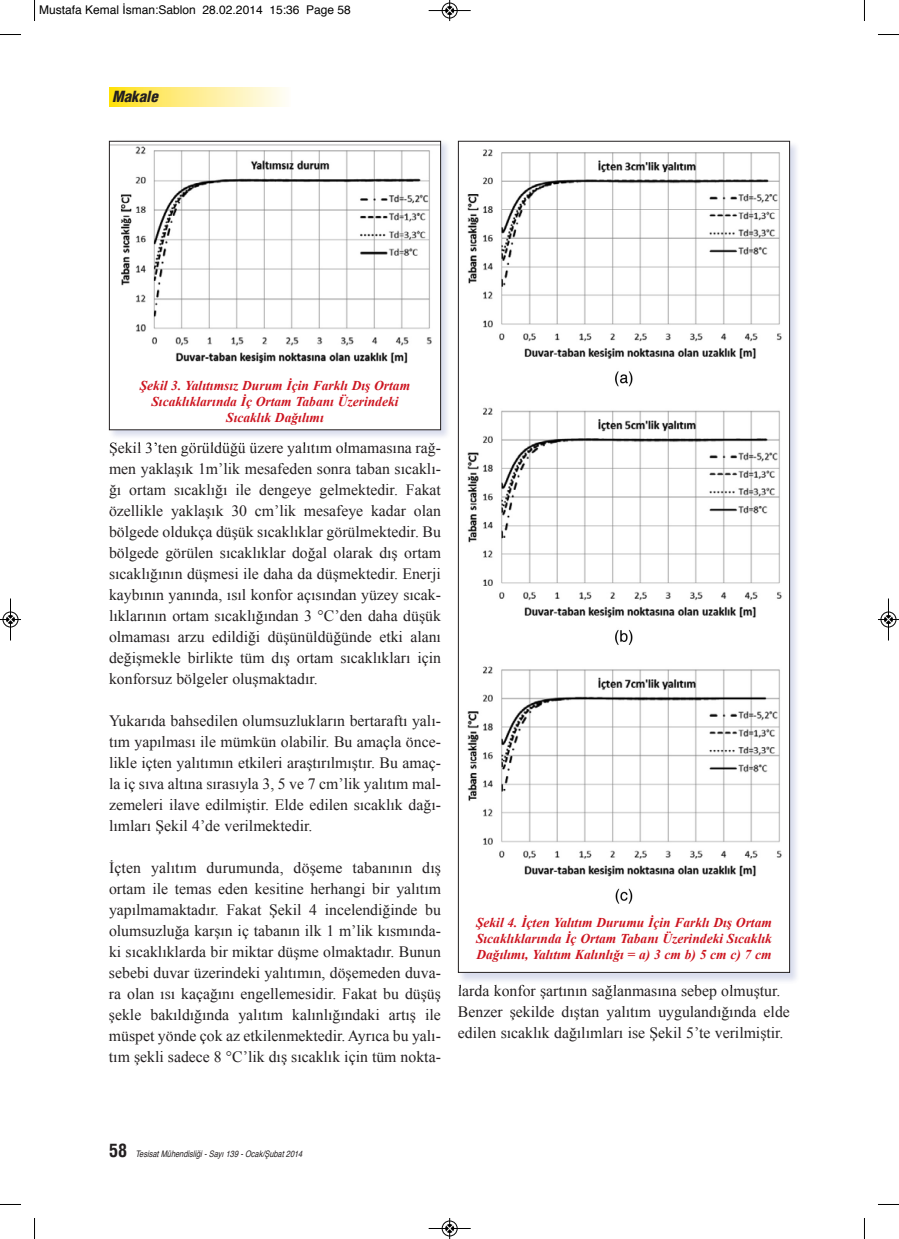
<style>
.page{position:relative;width:899px;height:1239px;background:#fff}
.page>*{position:absolute;margin:0;border:0;box-sizing:border-box;transform-origin:0 0}
.t1{font:15.75px/21px "Times New Roman";color:#231f20;text-align:justify}
.t2{font:italic 900 condensed 15px "Helvetica";color:#231f20}
.t3{font:italic 700 13.5px/16.2px "Times New Roman";color:#cd1520;text-align:center}
.t4{font:12px "Helvetica";color:#000}
.t5{font:italic condensed 9px "Helvetica";color:#231f20}
.s1{font-weight:700;font-style:normal;font-size:18px}
</style>
<div class="page">
<svg style="left:109px;top:88px;width:176px;height:19px;background:#feee8b"></svg>
<img style="left:108px;top:140px;width:340px;height:305px">
<img style="left:110px;top:442px;width:39px;height:3px">
<div style="left:109px;top:141px;width:331px;height:289px;background:#fff"></div>
<img style="left:111px;top:145px;width:328px;height:219px">
<div style="left:109px;top:141px;width:332px;height:289px;border:1px solid #231f20"></div>
<img style="left:457px;top:140px;width:340px;height:847px">
<img style="left:458px;top:984px;width:31px;height:3px">
<div style="left:458px;top:141px;width:331px;height:831px;background:#fff"></div>
<img style="left:467px;top:149px;width:315px;height:754px">
<svg style="left:34px;top:0;width:1px;height:21px"></svg>
<svg style="left:0;top:34px;width:21px;height:1px"></svg>
<svg style="left:878px;top:34px;width:20px;height:1px"></svg>
<svg style="left:34px;top:1218px;width:1px;height:20px"></svg>
<svg style="left:0;top:1204px;width:21px;height:1px"></svg>
<svg style="left:878px;top:1204px;width:20px;height:1px"></svg>
<div style="left:441px;top:3px;width:16px;height:16px;border:1px solid #fff;border-radius:50%"></div>
<hr style="left:428px;top:10px;width:42px;height:1px;background:#000">
<div style="left:442px;top:3px;width:15px;height:15px;border:1px solid #000;border-radius:50%"></div>
<svg style="left:445px;top:0;width:8px;height:21px"></svg>
<div style="left:441px;top:1220px;width:16px;height:16px;border:1px solid #fff;border-radius:50%"></div>
<hr style="left:428px;top:1228px;width:42px;height:1px;background:#000">
<div style="left:442px;top:1220px;width:15px;height:15px;border:1px solid #000;border-radius:50%"></div>
<svg style="left:445px;top:1218px;width:8px;height:20px"></svg>
<hr style="left:10px;top:598px;width:1px;height:42px;background:#000">
<div style="left:3px;top:611px;width:15px;height:16px;border:1px solid #000;border-radius:50%"></div>
<svg style="left:0;top:615px;width:21px;height:8px"></svg>
<div style="left:880px;top:611px;width:16px;height:16px;border:1px solid #fff;border-radius:50%"></div>
<hr style="left:887px;top:598px;width:1px;height:42px;background:#000">
<div style="left:880px;top:611px;width:15px;height:16px;border:1px solid #000;border-radius:50%"></div>
<svg style="left:878px;top:615px;width:20px;height:8px"></svg>
<p class="t4" style="left:39px;top:4px;width:313px">Mustafa Kemal İsman:Sablon 28.02.2014 15:36 Page 58</p>
<p class="t2" style="left:112px;top:87px;width:51px">Makale</p>
<p class="t3" style="left:140px;top:377px;width:272px">Şekil 3. Yalıtımsız Durum İçin Farklı Dış Ortam<br>Sıcaklıklarında İç Ortam Tabanı Üzerindeki<br>Sıcaklık Dağılımı</p>
<p class="t1" style="left:109px;top:437px;width:333px">Şekil 3’ten görüldüğü üzere yalıtım olmamasına rağ&shy;men yaklaşık 1m’lik mesafeden sonra taban sıcaklı&shy;ğı ortam sıcaklığı ile dengeye gelmektedir. Fakat özellikle yaklaşık 30 cm’lik mesafeye kadar olan bölgede oldukça düşük sıcaklıklar görülmektedir. Bu bölgede görülen sıcaklıklar doğal olarak dış ortam sıcaklığının düşmesi ile daha da düşmektedir. Enerji kaybının yanında, ısıl konfor açısından yüzey sıcak&shy;lıklarının ortam sıcaklığından 3 °C’den daha düşük olmaması arzu edildiği düşünüldüğünde etki alanı değişmekle birlikte tüm dış ortam sıcaklıkları için konforsuz bölgeler oluşmaktadır.</p>
<p class="t1" style="left:109px;top:710px;width:333px">Yukarıda bahsedilen olumsuzlukların bertaraftı yalı&shy;tım yapılması ile mümkün olabilir. Bu amaçla önce&shy;likle içten yalıtımın etkileri araştırılmıştır. Bu amaç&shy;la iç sıva altına sırasıyla 3, 5 ve 7 cm’lik yalıtım mal&shy;zemeleri ilave edilmiştir. Elde edilen sıcaklık dağı&shy;lımları Şekil 4’de verilmektedir.</p>
<p class="t1" style="left:109px;top:857px;width:333px">İçten yalıtım durumunda, döşeme tabanının dış ortam ile temas eden kesitine herhangi bir yalıtım yapılmamaktadır. Fakat Şekil 4 incelendiğinde bu olumsuzluğa karşın iç tabanın ilk 1 m’lik kısmında&shy;ki sıcaklıklarda bir miktar düşme olmaktadır. Bunun sebebi duvar üzerindeki yalıtımın, döşemeden duva&shy;ra olan ısı kaçağını engellemesidir. Fakat bu düşüş şekle bakıldığında yalıtım kalınlığındaki artış ile müspet yönde çok az etkilenmektedir. Ayrıca bu yalı&shy;tım şekli sadece 8 °C’lik dış sıcaklık için tüm nokta-</p>
<p class="t3" style="left:476px;top:914px;width:297px;text-align:justify">Şekil 4. İçten Yalıtım Durumu İçin Farklı Dış Ortam Sıcaklıklarında İç Ortam Tabanı Üzerindeki Sıcaklık Dağılımı, Yalıtım Kalınlığı = a) 3 cm b) 5 cm c) 7 cm</p>
<p class="t1" style="left:458px;top:979px;width:333px;text-align:left">larda konfor şartının sağlanmasına sebep olmuştur.<br>Benzer şekilde dıştan yalıtım uygulandığında elde edilen sıcaklık dağılımları ise Şekil 5’te verilmiştir.</p>
<p class="t5" style="left:109px;top:1149px;width:196px"><span class="s1">5 8</span> Tesisat Mühendisliği - Sayı 139 - Ocak/Şubat 2014</p>
</div>
